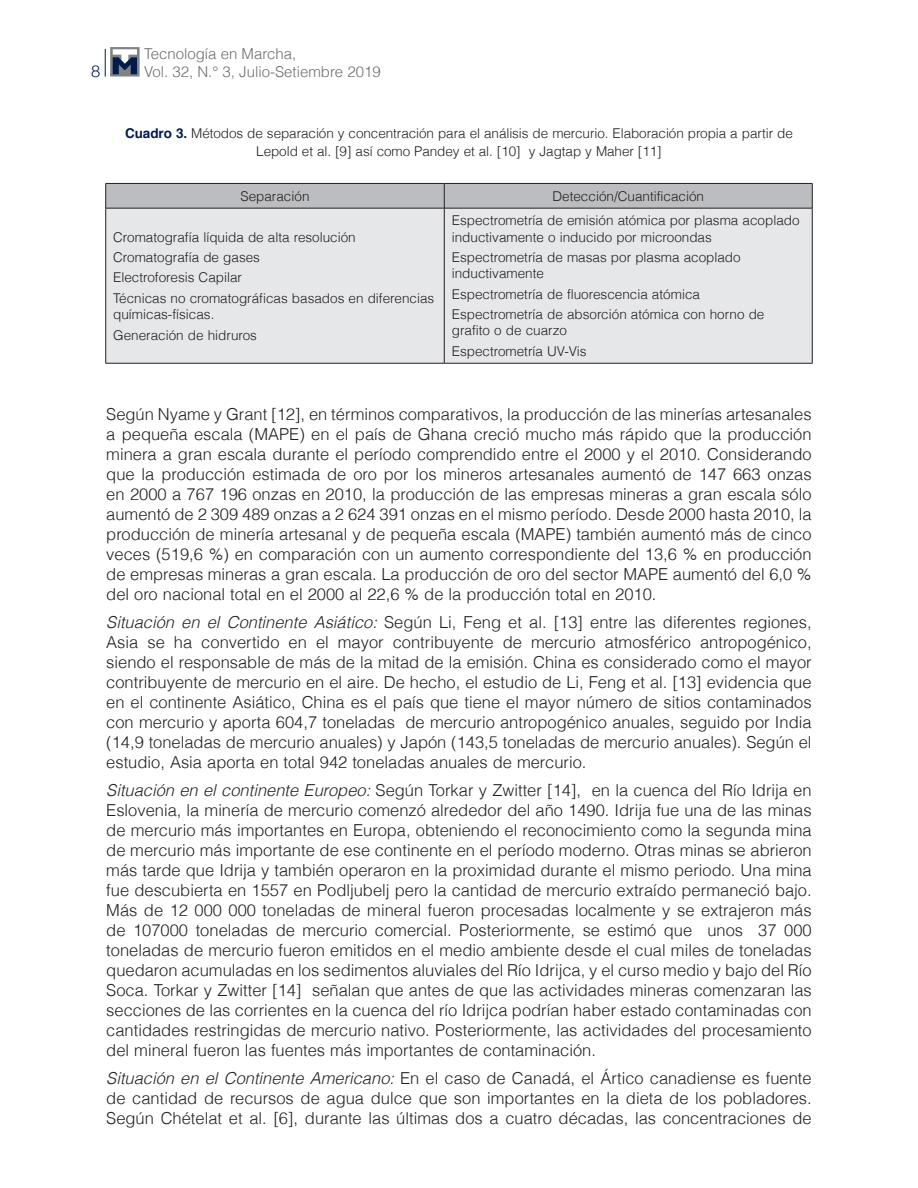
<style>
.page{position:relative;width:918px;height:1188px;background:#fff}
.page>*{position:absolute;margin:0;border:0;box-sizing:border-box;transform-origin:0 0}
._6texto{font:300 16.5px/20px "Helvetica";color:#231f20;text-align:justify}
.t1{font:300 16.5px "Helvetica Neue";color:#001c4e}
.t2{font:300 15px "Helvetica";color:#6c6d70}
.textocuadroizquierda{font:300 13.5px/16.2px "Helvetica";color:#231f20}
._9tituloscuadros1{font:300 13.5px/18.1px "Helvetica";letter-spacing:-.005em;color:#231f20;text-align:center}
.textocuadros{font:300 13.5px "Helvetica";color:#231f20}
.s1{font-weight:700;color:#001c4e}
.s2{font-style:italic}
</style>
<div class="page">
<svg style="left:105px;top:49px;width:1px;height:28px"></svg>
<svg style="left:110px;top:47px;width:30px;height:30px"></svg>
<svg style="left:113px;top:49px;width:24px;height:25px"></svg>
<div style="left:106px;top:209px;width:706px;height:154px;background:#e6e7e9"></div>
<svg style="left:105px;top:183px;width:708px;height:25px;background:#b3b4b7"></svg>
<hr style="left:106px;top:208px;width:338px;height:1px;background:#231f20">
<hr style="left:105px;top:208px;width:1px;height:155px;background:#231f20">
<hr style="left:444px;top:208px;width:368px;height:1px;background:#231f20">
<hr style="left:444px;top:208px;width:1px;height:155px;background:#231f20">
<hr style="left:812px;top:208px;width:1px;height:155px;background:#231f20">
<hr style="left:106px;top:363px;width:338px;height:1px;background:#231f20">
<hr style="left:444px;top:363px;width:368px;height:1px;background:#231f20">
<p class="t2" style="left:144px;top:41px;width:154px">Tecnología en Marcha,</p>
<p class="t1" style="left:91px;top:57px;width:11px">8</p>
<p class="t2" style="left:144px;top:59px;width:238px">Vol. 32, N.° 3, Julio-Setiembre 2019</p>
<p class="_9tituloscuadros1" style="left:125px;top:123px;width:669px"><span class="s1">Cuadro 3.</span> Métodos de separación y concentración para el análisis de mercurio. Elaboración propia a partir de<br>Lepold et al. [9] así como Pandey et al. [10] y Jagtap y Maher [11]</p>
<p class="textocuadros" style="left:240px;top:185px;width:71px">Separación</p>
<p class="textocuadros" style="left:552px;top:185px;width:153px">Detección/Cuantificación</p>
<p class="textocuadroizquierda" style="left:113px;top:228px;width:244px">Cromatografía líquida de alta resolución</p>
<p class="textocuadroizquierda" style="left:113px;top:248px;width:148px">Cromatografía de gases</p>
<p class="textocuadroizquierda" style="left:113px;top:269px;width:130px">Electroforesis Capilar</p>
<p class="textocuadroizquierda" style="left:113px;top:289px;width:323px">Técnicas no cromatográficas basados en diferencias químicas-físicas.</p>
<p class="textocuadroizquierda" style="left:113px;top:326px;width:145px">Generación de hidruros</p>
<p class="textocuadroizquierda" style="left:452px;top:212px;width:349px">Espectrometría de emisión atómica por plasma acoplado inductivamente o inducido por microondas</p>
<p class="textocuadroizquierda" style="left:452px;top:248px;width:290px">Espectrometría de masas por plasma acoplado inductivamente</p>
<p class="textocuadroizquierda" style="left:452px;top:285px;width:250px">Espectrometría de fluorescencia atómica</p>
<p class="textocuadroizquierda" style="left:452px;top:306px;width:314px">Espectrometría de absorción atómica con horno de grafito o de cuarzo</p>
<p class="textocuadroizquierda" style="left:452px;top:342px;width:136px">Espectrometría UV-Vis</p>
<p class="_6texto" style="left:106px;top:403px;width:707px">Según Nyame y Grant [12], en términos comparativos, la producción de las minerías artesanales a pequeña escala (MAPE) en el país de Ghana creció mucho más rápido que la producción minera a gran escala durante el período comprendido entre el 2000 y el 2010. Considerando que la producción estimada de oro por los mineros artesanales aumentó de 147 663 onzas en 2000 a 767 196 onzas en 2010, la producción de las empresas mineras a gran escala sólo aumentó de 2 309 489 onzas a 2 624 391 onzas en el mismo período. Desde 2000 hasta 2010, la producción de minería artesanal y de pequeña escala (MAPE) también aumentó más de cinco veces (519,6 %) en comparación con un aumento correspondiente del 13,6 % en producción de empresas mineras a gran escala. La producción de oro del sector MAPE aumentó del 6,0 % del oro nacional total en el 2000 al 22,6 % de la producción total en 2010.</p>
<p class="_6texto" style="left:106px;top:611px;width:707px"><span class="s2">Situación en el Continente Asiático:</span> Según Li, Feng et al. [13] entre las diferentes regiones, Asia se ha convertido en el mayor contribuyente de mercurio atmosférico antropogénico, siendo el responsable de más de la mitad de la emisión. China es considerado como el mayor contribuyente de mercurio en el aire. De hecho, el estudio de Li, Feng et al. [13] evidencia que en el continente Asiático, China es el país que tiene el mayor número de sitios contaminados con mercurio y aporta 604,7 toneladas de mercurio antropogénico anuales, seguido por India (14,9 toneladas de mercurio anuales) y Japón (143,5 toneladas de mercurio anuales). Según el estudio, Asia aporta en total 942 toneladas anuales de mercurio.</p>
<p class="_6texto" style="left:106px;top:780px;width:707px"><span class="s2">Situación en el continente Europeo:</span> Según Torkar y Zwitter [14], en la cuenca del Río Idrija en Eslovenia, la minería de mercurio comenzó alrededor del año 1490. Idrija fue una de las minas de mercurio más importantes en Europa, obteniendo el reconocimiento como la segunda mina de mercurio más importante de ese continente en el período moderno. Otras minas se abrieron más tarde que Idrija y también operaron en la proximidad durante el mismo periodo. Una mina fue descubierta en 1557 en Podljubelj pero la cantidad de mercurio extraído permaneció bajo.<br>Más de 12 000 000 toneladas de mineral fueron procesadas localmente y se extrajeron más de 107000 toneladas de mercurio comercial. Posteriormente, se estimó que unos 37 000 toneladas de mercurio fueron emitidos en el medio ambiente desde el cual miles de toneladas quedaron acumuladas en los sedimentos aluviales del Río Idrijca, y el curso medio y bajo del Río Soca. Torkar y Zwitter [14] señalan que antes de que las actividades mineras comenzaran las secciones de las corrientes en la cuenca del río Idrijca podrían haber estado contaminadas con cantidades restringidas de mercurio nativo. Posteriormente, las actividades del procesamiento del mineral fueron las fuentes más importantes de contaminación.</p>
<p class="_6texto" style="left:106px;top:1068px;width:707px"><span class="s2">Situación en el Continente Americano:</span> En el caso de Canadá, el Ártico canadiense es fuente de cantidad de recursos de agua dulce que son importantes en la dieta de los pobladores.<br>Según Chételat et al. [6], durante las últimas dos a cuatro décadas, las concentraciones de</p>
</div>
